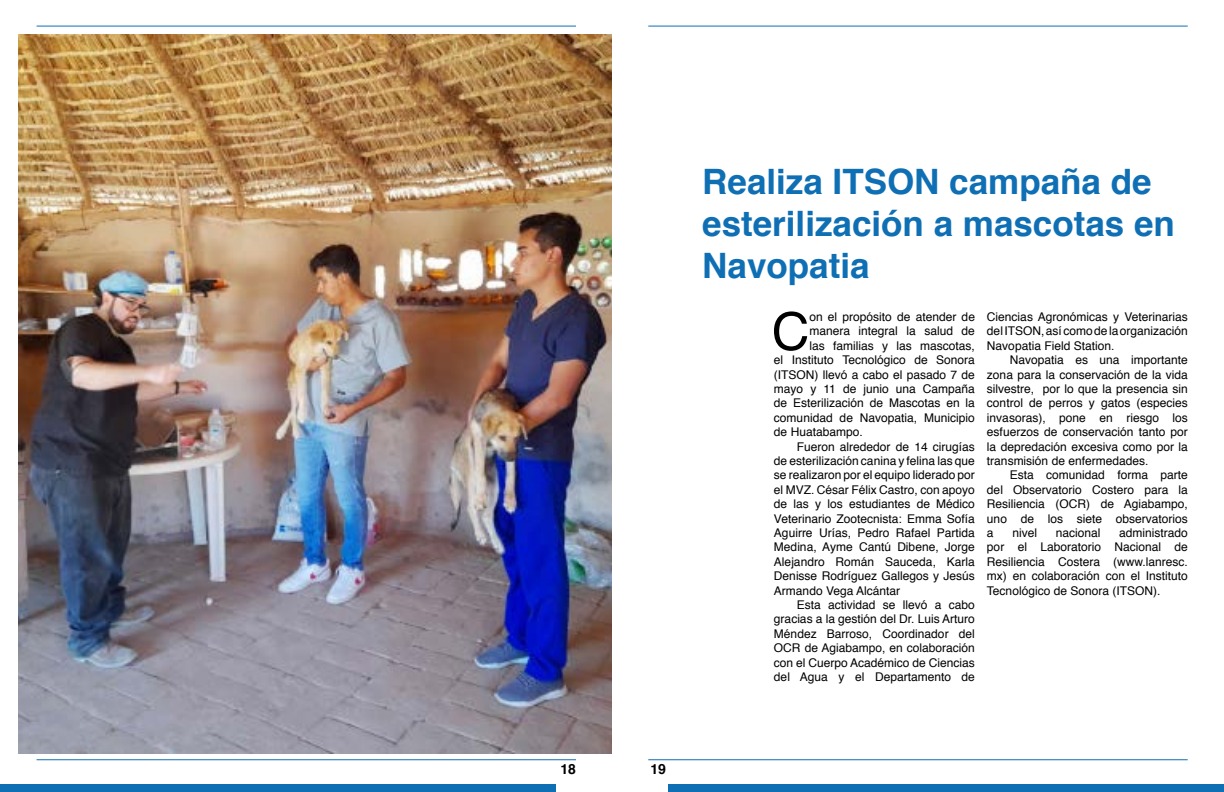
<style>
.page{position:relative;width:1224px;height:792px;background:#fff}
.page>*{position:absolute;margin:0;border:0;box-sizing:border-box;transform-origin:0 0}
.t1{font:52.2px "Helvetica";color:#000}
.t2{font:700 35px/42px "Helvetica";color:#0f6fb4}
.t3{font:700 14px "Helvetica";color:#000}
.t4{font:12px/14.4px "Helvetica";color:#000;text-align:justify}
</style>
<div class="page">
<div style="left:0;top:784px;width:556px;height:8px;background:#0f6fb4"></div>
<div style="left:668px;top:784px;width:556px;height:8px;background:#0f6fb4"></div>
<hr style="left:37px;top:26px;width:539px;height:1px;background:#0f6fb4">
<hr style="left:37px;top:759px;width:539px;height:1px;background:#0f6fb4">
<hr style="left:648px;top:26px;width:540px;height:1px;background:#0f6fb4">
<hr style="left:648px;top:759px;width:540px;height:1px;background:#0f6fb4">
<img style="left:18px;top:34px;width:594px;height:719px">
<p class="t3" style="left:560px;top:757px;width:17px">18</p>
<p class="t3" style="left:651px;top:757px;width:17px">19</p>
<h2 class="t2" style="left:702px;top:161px;width:474px">Realiza ITSON campaña de esterilización a mascotas en<br>Navopatia</h2>
<h1 class="t1" style="left:772px;top:291px;width:39px">C</h1>
<p class="t4" style="left:809px;top:310px;width:167px">on el propósito de atender de</p>
<p class="t4" style="left:809px;top:324px;width:167px">manera integral la salud de</p>
<p class="t4" style="left:809px;top:339px;width:167px">las familias y las mascotas,</p>
<p class="t4" style="left:774px;top:353px;width:202px">el Instituto Tecnológico de Sonora</p>
<p class="t4" style="left:774px;top:368px;width:202px">(ITSON) llevó a cabo el pasado 7 de</p>
<p class="t4" style="left:774px;top:382px;width:202px">mayo y 11 de junio una Campaña</p>
<p class="t4" style="left:774px;top:396px;width:202px">de Esterilización de Mascotas en la</p>
<p class="t4" style="left:774px;top:411px;width:202px">comunidad de Navopatia, Municipio</p>
<p class="t4" style="left:774px;top:425px;width:90px">de Huatabampo.</p>
<p class="t4" style="left:797px;top:440px;width:180px">Fueron alrededor de 14 cirugías</p>
<p class="t4" style="left:774px;top:454px;width:202px">de esterilización canina y felina las que</p>
<p class="t4" style="left:774px;top:468px;width:202px">se realizaron por el equipo liderado por</p>
<p class="t4" style="left:774px;top:483px;width:203px">el MVZ. César Félix Castro, con apoyo</p>
<p class="t4" style="left:774px;top:497px;width:202px">de las y los estudiantes de Médico</p>
<p class="t4" style="left:774px;top:512px;width:203px">Veterinario Zootecnista: Emma Sofía</p>
<p class="t4" style="left:774px;top:526px;width:202px">Aguirre Urías, Pedro Rafael Partida</p>
<p class="t4" style="left:774px;top:540px;width:202px">Medina, Ayme Cantú Dibene, Jorge</p>
<p class="t4" style="left:774px;top:555px;width:202px">Alejandro Román Sauceda, Karla</p>
<p class="t4" style="left:774px;top:569px;width:202px">Denisse Rodríguez Gallegos y Jesús</p>
<p class="t4" style="left:774px;top:584px;width:128px">Armando Vega Alcántar</p>
<p class="t4" style="left:797px;top:598px;width:180px">Esta actividad se llevó a cabo</p>
<p class="t4" style="left:774px;top:612px;width:202px">gracias a la gestión del Dr. Luis Arturo</p>
<p class="t4" style="left:774px;top:627px;width:202px">Méndez Barroso, Coordinador del</p>
<p class="t4" style="left:774px;top:641px;width:202px">OCR de Agiabampo, en colaboración</p>
<p class="t4" style="left:774px;top:656px;width:202px">con el Cuerpo Académico de Ciencias</p>
<p class="t4" style="left:774px;top:670px;width:202px">del Agua y el Departamento de</p>
<p class="t4" style="left:987px;top:310px;width:202px">Ciencias Agronómicas y Veterinarias del ITSON, así como de la organización Navopatia Field Station.</p>
<p class="t4" style="left:987px;top:353px;width:202px;text-indent:23px">Navopatia es una importante zona para la conservación de la vida silvestre, por lo que la presencia sin control de perros y gatos (especies invasoras), pone en riesgo los esfuerzos de conservación tanto por la depredación excesiva como por la transmisión de enfermedades.</p>
<p class="t4" style="left:987px;top:468px;width:202px;text-indent:23px">Esta comunidad forma parte del Observatorio Costero para la Resiliencia (OCR) de Agiabampo, uno de los siete observatorios a</p>
<p class="t4" style="left:987px;top:526px;width:202px;text-indent:132px">administrado por el Laboratorio Nacional de Resiliencia Costera (www.lanresc. mx) en colaboración con el Instituto Tecnológico de Sonora (ITSON).</p>
<p class="t4" style="left:1012px;top:526px;width:26px">nivel</p>
<p class="t4" style="left:1056px;top:526px;width:46px">nacional</p>
</div>
